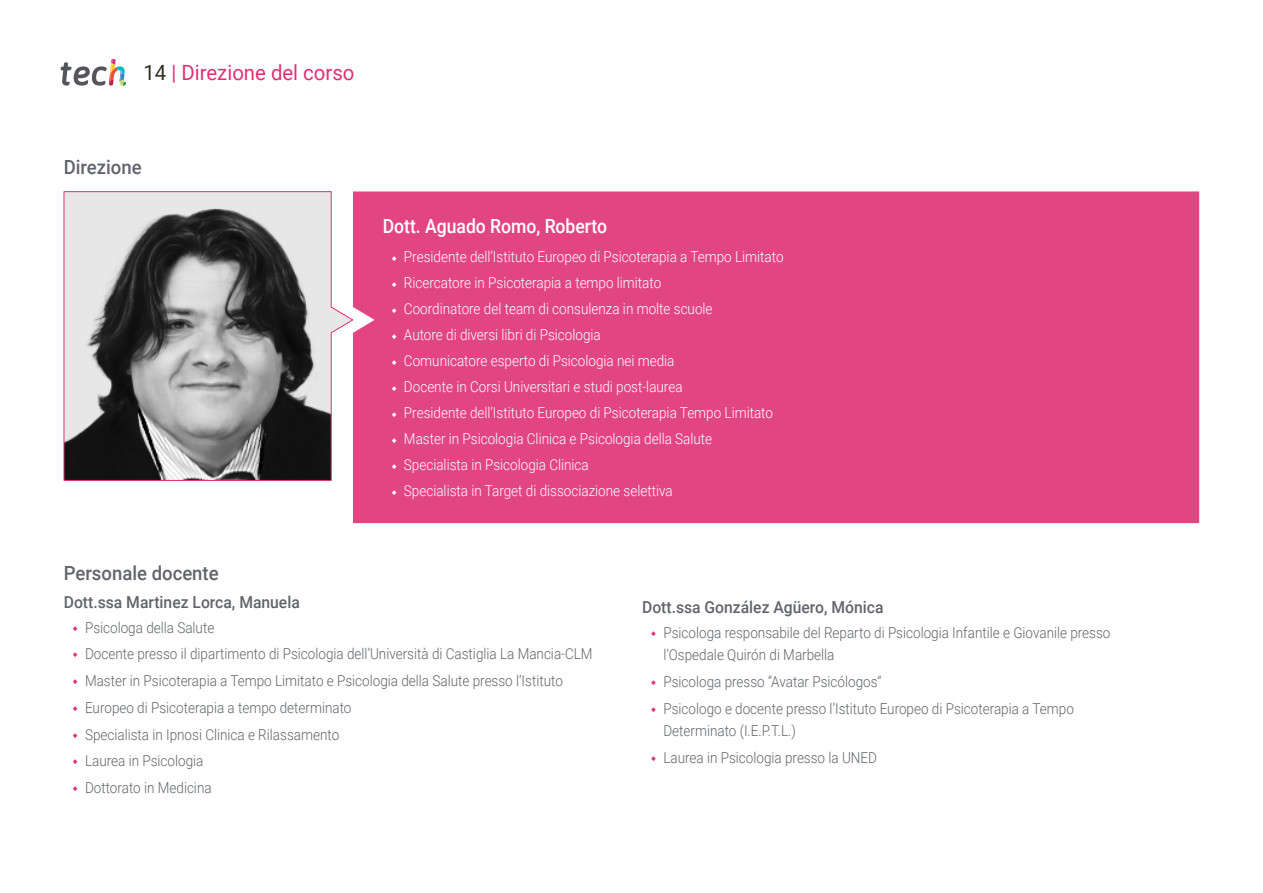
<style>
.page{position:relative;width:1263px;height:893px;background:#fff}
.page>*{position:absolute;margin:0;border:0;box-sizing:border-box;transform-origin:0 0}
.t1{font:21px "Roboto";color:#df3174}
.t2{font:500 19.5px "Roboto";color:#61646a;scale:.95 1}
.t3{font:500 19.5px "Roboto";color:#fff;scale:.9 1}
.t4{font:500 16.5px "Roboto";color:#61646a;scale:.95 1}
.t5{font:300 15px/26.7px "Roboto";color:#61646a;scale:.9 1}
.t6{font:300 15px/26px "Roboto";color:#fff;scale:.9 1}
.s1{color:#312e20}
</style>
<div class="page">
<svg style="left:61px;top:59px;width:65px;height:27px"></svg>
<svg style="left:64px;top:191px;width:289px;height:290px;background:#8e8c8d"></svg>
<div style="left:353px;top:191px;width:846px;height:332px;background:#e24682"></div>
<svg style="left:392px;top:256px;width:5px;height:5px"></svg>
<svg style="left:392px;top:282px;width:5px;height:5px"></svg>
<svg style="left:392px;top:308px;width:5px;height:5px"></svg>
<svg style="left:392px;top:334px;width:5px;height:5px"></svg>
<svg style="left:392px;top:360px;width:5px;height:5px"></svg>
<svg style="left:392px;top:386px;width:5px;height:5px"></svg>
<svg style="left:392px;top:412px;width:5px;height:5px"></svg>
<svg style="left:392px;top:438px;width:5px;height:5px"></svg>
<svg style="left:392px;top:464px;width:5px;height:5px"></svg>
<svg style="left:392px;top:490px;width:5px;height:5px"></svg>
<h1 class="t1" style="left:144px;top:57px;width:213px"><span class="s1">14</span> | Direzione del corso</h1>
<h2 class="t2" style="left:64px;top:154px;width:84px">Direzione</h2>
<h2 class="t3" style="left:383px;top:212px;width:251px">Dott. Aguado Romo, Roberto</h2>
<p class="t6" style="left:404px;top:243px;width:423px">Presidente dell’Istituto Europeo di Psicoterapia a Tempo Limitato Ricercatore in Psicoterapia a tempo limitato<br>Coordinatore del team di consulenza in molte scuole<br>Autore di diversi libri di Psicologia<br>Comunicatore esperto di Psicologia nei media<br>Docente in Corsi Universitari e studi post-laurea<br>Presidente dell’Istituto Europeo di Psicoterapia Tempo Limitato Master in Psicologia Clinica e Psicologia della Salute<br>Specialista in Psicologia Clinica<br>Specialista in Target di dissociazione selettiva</p>
<h2 class="t2" style="left:64px;top:560px;width:165px">Personale docente</h2>
<p class="t4" style="left:64px;top:591px;width:250px">Dott.ssa Martinez Lorca, Manuela</p>
<p class="t5" style="left:85px;top:613px;width:565px">Psicologa della Salute<br>Docente presso il dipartimento di Psicologia dell’Università di Castiglia La Mancia-CLM Master in Psicoterapia a Tempo Limitato e Psicologia della Salute presso l’Istituto Europeo di Psicoterapia a tempo determinato<br>Specialista in Ipnosi Clinica e Rilassamento<br>Laurea in Psicologia<br>Dottorato in Medicina</p>
<p class="t4" style="left:642px;top:596px;width:256px">Dott.ssa González Agüero, Mónica</p>
<p class="t5" style="left:663px;top:621px;width:498px;line-height:22.5px">Psicologa responsabile del Reparto di Psicologia Infantile e Giovanile presso l’Ospedale Quirón di Marbella</p>
<p class="t5" style="left:663px;top:668px;width:458px">Psicologa presso “Avatar Psicólogos”<br>Psicologo e docente presso l’Istituto Europeo di Psicoterapia a Tempo</p>
<p class="t5" style="left:663px;top:717px;width:239px">Determinato (I.E.P.T.L.)<br>Laurea in Psicologia presso la UNED</p>
</div>
